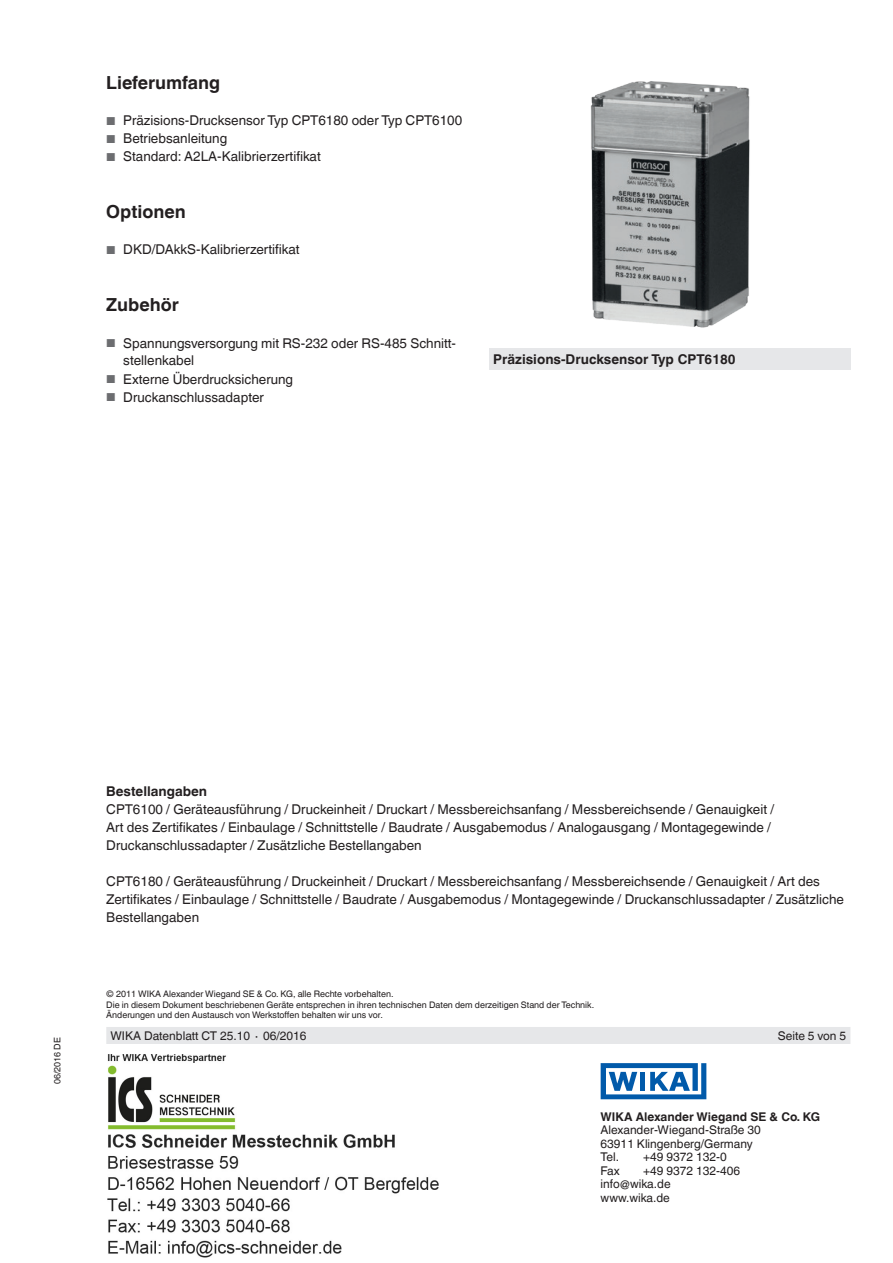
<style>
.page{position:relative;width:893px;height:1263px;background:#fff}
.page>*{position:absolute;margin:0;border:0;box-sizing:border-box;transform-origin:0 0}
.t1{font:700 18px "Helvetica World";color:#231f20}
.t2{font:13.5px/18px "Helvetica World";color:#231f20}
.t3{font:700 13.5px "Helvetica World";color:#231f20}
.t4{font:12px/13.5px "Helvetica World";color:#231f20}
.t5{font:700 12px "Helvetica World";color:#231f20}
.t6{font:9px/10.5px "Helvetica World";color:#231f20}
.s1{font-size:11.55px;color:#6c6d70}
</style>
<div class="page">
<div style="left:106px;top:1027px;width:744px;height:17px;background:#e6e7e9"></div>
<svg style="left:601px;top:1063px;width:105px;height:36px"></svg>
<div style="left:489px;top:349px;width:361px;height:21px;background:#e6e7e9"></div>
<img style="left:590px;top:81px;width:160px;height:247px">
<img style="left:108px;top:1054px;width:331px;height:204px">
<h1 class="t1" style="left:106px;top:73px;width:115px">Lieferumfang</h1>
<p class="t2" style="left:106px;top:112px;width:357px"><span class="s1">■</span> Präzisions-Drucksensor Typ CPT6180 oder Typ CPT6100</p>
<p class="t2" style="left:106px;top:130px;width:122px"><span class="s1">■</span> Betriebsanleitung</p>
<p class="t2" style="left:106px;top:148px;width:216px"><span class="s1">■</span> Standard: A2LA-Kalibrierzertifikat</p>
<h1 class="t1" style="left:106px;top:202px;width:81px">Optionen</h1>
<p class="t2" style="left:106px;top:241px;width:195px"><span class="s1">■</span> DKD/DAkkS-Kalibrierzertifikat</p>
<h1 class="t1" style="left:106px;top:295px;width:74px">Zubehör</h1>
<p class="t2" style="left:123px;top:334px;width:334px;text-indent:-17px"><span class="s1">■</span> Spannungsversorgung mit RS-232 oder RS-485 Schnitt&shy;stellenkabel</p>
<p class="t2" style="left:106px;top:370px;width:188px"><span class="s1">■</span> Externe Überdrucksicherung</p>
<p class="t2" style="left:106px;top:388px;width:159px"><span class="s1">■</span> Druckanschlussadapter</p>
<p class="t3" style="left:493px;top:352px;width:244px">Präzisions-Drucksensor Typ CPT6180</p>
<p class="t6" style="left:52px;top:1084px;width:49px;rotate:-90deg">06/2016 DE</p>
<p class="t3" style="left:106px;top:784px;width:102px">Bestellangaben</p>
<p class="t2" style="left:106px;top:801px;width:669px">CPT6100 / Geräteausführung / Druckeinheit / Druckart / Messbereichsanfang / Messbereichsende / Genauigkeit /<br>Art des Zertifikates / Einbaulage / Schnittstelle / Baudrate / Ausgabemodus / Analogausgang / Montagegewinde /<br>Druckanschlussadapter / Zusätzliche Bestellangaben</p>
<p class="t2" style="left:106px;top:873px;width:739px">CPT6180 / Geräteausführung / Druckeinheit / Druckart / Messbereichsanfang / Messbereichsende / Genauigkeit / Art des<br>Zertifikates / Einbaulage / Schnittstelle / Baudrate / Ausgabemodus / Montagegewinde / Druckanschlussadapter / Zusätzliche<br>Bestellangaben</p>
<p class="t6" style="left:106px;top:989px;width:489px">© 2011 WIKA Alexander Wiegand SE &amp; Co. KG, alle Rechte vorbehalten.<br>Die in diesem Dokument beschriebenen Geräte entsprechen in ihren technischen Daten dem derzeitigen Stand der Technik.<br>Änderungen und den Austausch von Werkstoffen behalten wir uns vor.</p>
<p class="t4" style="left:111px;top:1029px;width:197px">WIKA Datenblatt CT 25.10 ∙ 06/2016</p>
<p class="t4" style="left:778px;top:1029px;width:70px">Seite 5 von 5</p>
<p class="t5" style="left:601px;top:1109px;width:221px">WIKA Alexander Wiegand SE &amp; Co. KG</p>
<p class="t4" style="left:601px;top:1123px;width:162px">Alexander-Wiegand-Straße 30<br>63911 Klingenberg/Germany<br>Tel.</p>
<p class="t4" style="left:643px;top:1150px;width:85px">+49 9372 132-0</p>
<p class="t4" style="left:601px;top:1164px;width:21px">Fax</p>
<p class="t4" style="left:601px;top:1164px;width:141px;text-indent:43px">+49 9372 132-406 info@wika.de www.wika.de</p>
</div>
